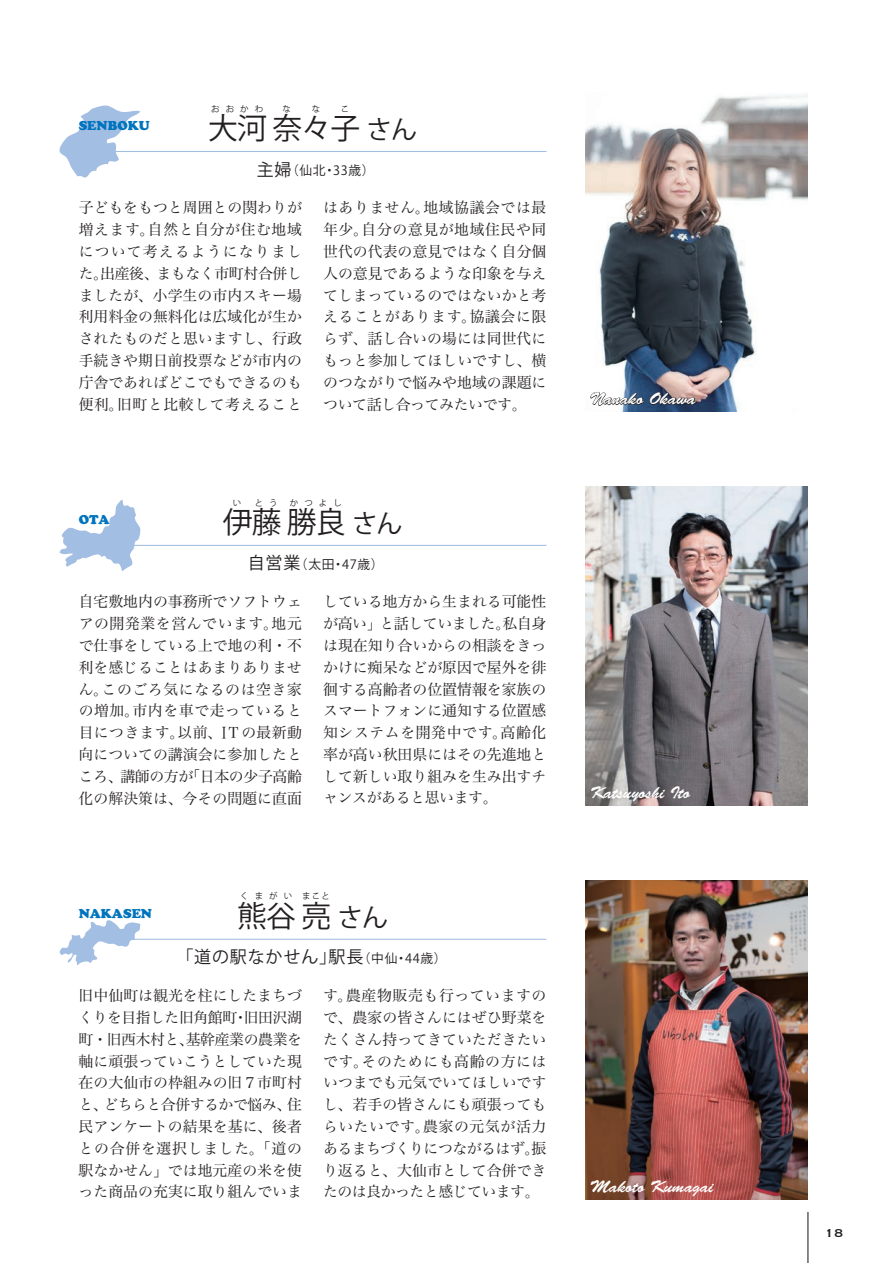
<style>
.page{position:relative;width:893px;height:1263px;background:#fff}
.page>*{position:absolute;margin:0;border:0;box-sizing:border-box;transform-origin:0 0}
.t1{font:29.7px "Koz Go Pr 6 N";letter-spacing:-.025em;color:#231f20}
.t2{font:25.5px "Koz Go Pr 6 N";color:#231f20}
.t3{font:16.95px "Brush Script Std";color:#fff}
.t4{font:16.95px "Koz Go Pr 6 N";letter-spacing:.05em;color:#231f20}
.t5{font:15px "Copperplate";color:#231f20}
.t6{font:14.85px/21.8px "Hira Min Pro W3";color:#231f20}
.t7{font:14.85px/21.8px "Hira Min Pro W3";letter-spacing:.04em;color:#231f20}
.t8{font:14.85px/21.8px "Hira Min Pro W3";letter-spacing:-.03em;color:#231f20}
.t9{font:14.85px/21.8px "Hira Min Pro W3";letter-spacing:-.025em;color:#231f20}
.t10{font:14.85px "Hira Min Pro W3";letter-spacing:.075em;color:#231f20}
.t11{font:14.85px "Hira Min Pro W3";letter-spacing:.035em;color:#231f20}
.t12{font:12.75px "Koz Go Pr 6 N";letter-spacing:.05em;color:#231f20}
.t13{font:12.75px "Cooper Black Std";color:#0074be}
.t14{font:8.55px "Koz Go Pr 6 N";color:#231f20}
.s1{font-size:16.05px}
</style>
<div class="page">
<hr style="left:79px;top:151px;width:467px;height:1px;background:#a2bee3">
<hr style="left:79px;top:545px;width:467px;height:1px;background:#a2bee3">
<hr style="left:79px;top:939px;width:467px;height:1px;background:#a2bee3">
<hr style="left:807px;top:1212px;width:1px;height:51px;background:#231f20">
<img style="left:586px;top:94px;width:222px;height:317px">
<img style="left:586px;top:486px;width:222px;height:319px">
<img style="left:586px;top:880px;width:222px;height:319px">
<svg style="left:590px;top:328px;width:107px;height:78px"></svg>
<svg style="left:59px;top:920px;width:81px;height:45px"></svg>
<svg style="left:59px;top:105px;width:81px;height:73px"></svg>
<svg style="left:59px;top:499px;width:81px;height:72px"></svg>
<p class="t13" style="left:79px;top:118px;width:73px">SENBOKU</p>
<p class="t14" style="left:211px;top:104px;width:25px">お お</p>
<p class="t14" style="left:240px;top:104px;width:25px">か わ</p>
<p class="t14" style="left:283px;top:104px;width:10px">な</p>
<p class="t14" style="left:312px;top:104px;width:10px">な</p>
<p class="t14" style="left:341px;top:104px;width:10px">こ</p>
<h1 class="t1" style="left:208px;top:111px;width:154px">大河奈々子</h1>
<h2 class="t2" style="left:367px;top:116px;width:52px">さん</h2>
<p class="t4" style="left:257px;top:160px;width:36px">主婦</p>
<p class="t6" style="left:79px;top:196px;width:225px;text-align:right">子どもをもつと周囲との関わりが自然と自分が住む地域</p>
<p class="t12" style="left:286px;top:163px;width:41px">（仙北</p>
<p class="t12" style="left:333px;top:163px;width:43px">33歳(</p>
<p class="t12" style="left:323px;top:163px;width:14px">・</p>
<p class="t7" style="left:423px;top:196px;width:125px">地域協議会では最</p>
<p class="t7" style="left:362px;top:196px;width:186px;text-indent:-38px">はありません。<br>自分の意見が地域住民や同</p>
<p class="t6" style="left:323px;top:217px;width:46px">年少。</p>
<p class="t6" style="left:323px;top:239px;width:225px">世代の代表の意見ではなく自分個</p>
<p class="t6" style="left:323px;top:261px;width:225px">人の意見であるような印象を与え</p>
<p class="t6" style="left:323px;top:283px;width:225px">てしまっているのではないかと考</p>
<p class="t6" style="left:470px;top:305px;width:78px">協議会に限</p>
<p class="t6" style="left:79px;top:217px;width:77px">増えます。</p>
<p class="t10" style="left:79px;top:239px;width:225px">について考えるようになりまし</p>
<p class="t9" style="left:156px;top:261px;width:147px">まもなく市町村合併し</p>
<p class="t6" style="left:100px;top:261px;width:60px">出産後、</p>
<p class="t6" style="left:79px;top:261px;width:31px">た。</p>
<p class="t6" style="left:79px;top:283px;width:225px">ましたが、小学生の市内スキー場</p>
<p class="t6" style="left:79px;top:305px;width:225px">利用料金の無料化は広域化が生か</p>
<p class="t6" style="left:79px;top:326px;width:225px">されたものだと思いますし、行政</p>
<p class="t6" style="left:79px;top:348px;width:225px">手続きや期日前投票などが市内の</p>
<p class="t6" style="left:79px;top:370px;width:225px">庁舎であればどこでもできるのも</p>
<p class="t7" style="left:117px;top:392px;width:186px">旧町と比較して考えること</p>
<p class="t6" style="left:323px;top:305px;width:225px">えることがあります。<br>らず、話し合いの場には同世代にもっと参加してほしいですし、横のつながりで悩みや地域の課題について話し合ってみたいです。</p>
<p class="t6" style="left:79px;top:392px;width:46px">便利。</p>
<p class="t14" style="left:233px;top:498px;width:10px">い</p>
<p class="t14" style="left:255px;top:498px;width:25px">と う</p>
<p class="t14" style="left:290px;top:498px;width:25px">か つ</p>
<p class="t14" style="left:319px;top:498px;width:25px">よ し</p>
<h1 class="t1" style="left:223px;top:505px;width:125px">伊藤勝良</h1>
<h2 class="t2" style="left:352px;top:510px;width:52px">さん</h2>
<p class="t12" style="left:342px;top:557px;width:43px">47歳(</p>
<p class="t13" style="left:79px;top:512px;width:32px">OTA</p>
<p class="t4" style="left:248px;top:554px;width:54px">自営業</p>
<p class="t6" style="left:79px;top:590px;width:225px;text-align:right">自宅敷地内の事務所でソフトウェ地元</p>
<p class="t12" style="left:295px;top:557px;width:41px">（太田</p>
<p class="t12" style="left:332px;top:557px;width:14px">・</p>
<p class="t6" style="left:323px;top:589px;width:225px;text-align:right">している地方から生まれる可能性私自身</p>
<p class="t7" style="left:79px;top:611px;width:201px">アの開発業を営んでいます。</p>
<p class="t6" style="left:79px;top:633px;width:225px">で仕事をしている上で地の利・不</p>
<p class="t6" style="left:79px;top:655px;width:225px">利を感じることはあまりありませ</p>
<p class="t7" style="left:102px;top:677px;width:202px">このごろ気になるのは空き家</p>
<p class="t6" style="left:323px;top:611px;width:60px">が高い」</p>
<p class="t6" style="left:323px;top:633px;width:225px">は現在知り合いからの相談をきっ</p>
<p class="t6" style="left:323px;top:655px;width:225px">かけに痴呆などが原因で屋外を徘</p>
<p class="t6" style="left:323px;top:677px;width:225px">徊する高齢者の位置情報を家族の</p>
<p class="t6" style="left:323px;top:698px;width:225px">スマートフォンに通知する位置感</p>
<p class="t6" style="left:501px;top:720px;width:47px">高齢化</p>
<p class="t9" style="left:379px;top:611px;width:132px">と話していました。</p>
<p class="t6" style="left:79px;top:677px;width:31px">ん。</p>
<p class="t7" style="left:133px;top:698px;width:171px">市内を車で走っていると</p>
<p class="t6" style="left:79px;top:698px;width:62px">の増加。</p>
<p class="t6" style="left:323px;top:720px;width:225px">知システムを開発中です。<br>率が高い秋田県にはその先進地として新しい取り組みを生み出すチャンスがあると思います。</p>
<p class="t6" style="left:178px;top:720px;width:126px">以前、<span class="s1">I</span>Ｔの最新動</p>
<p class="t6" style="left:79px;top:720px;width:107px">目につきます。</p>
<p class="t6" style="left:79px;top:742px;width:225px">向についての講演会に参加したと</p>
<p class="t9" style="left:185px;top:764px;width:118px">「日本の少子高齢</p>
<p class="t6" style="left:120px;top:764px;width:74px">講師の方が</p>
<p class="t6" style="left:79px;top:764px;width:225px">ころ、<br>化の解決策は、今その問題に直面</p>
<p class="t13" style="left:79px;top:905px;width:75px">NAKASEN</p>
<p class="t14" style="left:240px;top:891px;width:25px">く ま</p>
<p class="t14" style="left:269px;top:891px;width:25px">が い</p>
<p class="t14" style="left:302px;top:891px;width:29px">まこと</p>
<h1 class="t1" style="left:237px;top:899px;width:95px">熊谷亮</h1>
<h2 class="t2" style="left:337px;top:903px;width:52px">さん</h2>
<p class="t4" style="left:176px;top:947px;width:161px">「道の駅なかせん」</p>
<p class="t6" style="left:79px;top:983px;width:225px">旧中仙町は観光を柱にしたまちづくりを目指した旧角館町旧田沢湖</p>
<p class="t4" style="left:329px;top:947px;width:36px">駅長</p>
<p class="t12" style="left:358px;top:951px;width:41px">（中仙</p>
<p class="t12" style="left:405px;top:951px;width:43px">44歳(</p>
<p class="t12" style="left:395px;top:951px;width:14px">・</p>
<p class="t7" style="left:346px;top:983px;width:202px">農産物販売も行っていますの</p>
<p class="t6" style="left:323px;top:983px;width:31px">す。</p>
<p class="t6" style="left:323px;top:1005px;width:225px">で、農家の皆さんにはぜひ野菜を</p>
<p class="t6" style="left:323px;top:1027px;width:225px">たくさん持ってきていただきたい</p>
<p class="t11" style="left:362px;top:1048px;width:186px">そのためにも高齢の方には</p>
<p class="t9" style="left:79px;top:1005px;width:225px;text-indent:154px">・<br>町・旧西木村と基幹産業の農業を</p>
<p class="t6" style="left:179px;top:1027px;width:16px">、</p>
<p class="t6" style="left:79px;top:1049px;width:225px">軸に頑張っていこうとしていた現</p>
<p class="t6" style="left:79px;top:1071px;width:225px">在の大仙市の枠組みの旧７市町村</p>
<p class="t6" style="left:287px;top:1092px;width:16px">住</p>
<p class="t6" style="left:323px;top:1049px;width:46px">です。</p>
<p class="t6" style="left:323px;top:1070px;width:225px">いつまでも元気でいてほしいです</p>
<p class="t6" style="left:323px;top:1092px;width:225px">し、若手の皆さんにも頑張っても</p>
<p class="t7" style="left:423px;top:1114px;width:125px">農家の元気が活力</p>
<p class="t8" style="left:103px;top:1092px;width:189px">どちらと合併するかで悩み、</p>
<p class="t6" style="left:79px;top:1092px;width:225px">と、<br>民アンケートの結果を基に、後者との合併を選択しました。「道の駅なかせん」では地元産の米を使った商品の充実に取り組んでいま</p>
<p class="t8" style="left:323px;top:1114px;width:225px">らいたいです。<br>あるまちづくりにつながるはず振。り返ると、大仙市として合併できたのは良かったと感じています。</p>
<p class="t3" style="left:590px;top:389px;width:107px">Nanako Okawa</p>
<p class="t3" style="left:590px;top:783px;width:102px">Katsuyoshi Ito</p>
<p class="t3" style="left:590px;top:1177px;width:125px">Makoto Kumagai</p>
<p class="t5" style="left:825px;top:1223px;width:20px">18</p>
</div>
